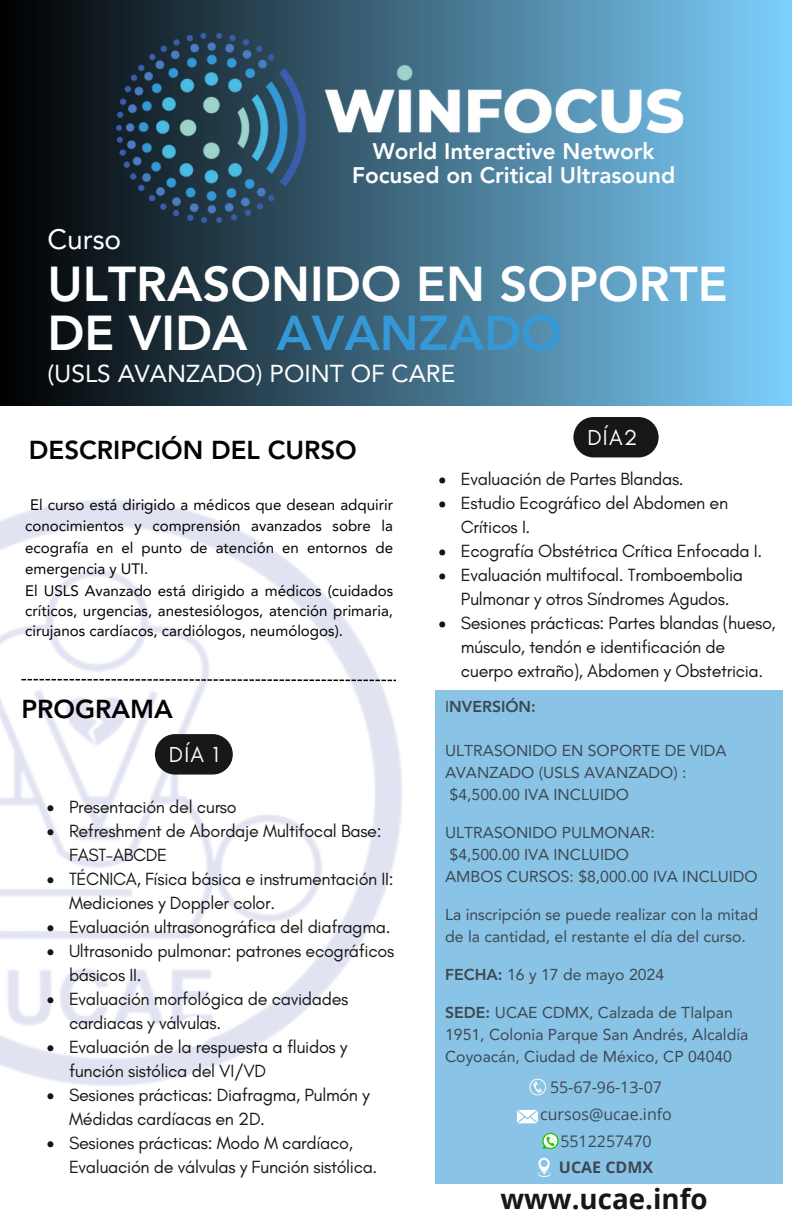
<style>
.page{position:relative;width:792px;height:1224px;background:#fff}
.page>*{position:absolute;margin:0;border:0;box-sizing:border-box;transform-origin:0 0}
.t1{font:800 49px/49px "Avenir LT Pro";color:#fff}
.t2{font:28px "Avenir LT Pro";color:#fff}
.t3{font:700 27.8px "Open Sans";color:#171716}
.t4{font:800 26px "Avenir LT Pro";color:#020202}
.t5{font:24.4px "Avenir LT Pro";color:#fff}
.t6{font:800 22.6px/24px "Avenir LT Pro";color:#fff;text-align:center}
.t7{font:22.2px "Glacial Indifference";letter-spacing:.055em;color:#fff}
.t8{font:18px/24px "Glacial Indifference";letter-spacing:-.02em;color:#171716}
.t9{font:16px "Open Sans";color:#3e4851}
.t10{font:700 16px "Open Sans";color:#3e4851}
.t11{font:15.8px/22px "Avenir LT Pro";color:#3e4851}
.t12{font:800 15.8px "Avenir LT Pro";color:#3e4851}
.t13{font:15.2px/21.4px "Avenir LT Pro";color:#020202;text-align:justify}
.s1{color:#3499d6}
.s2{font-weight:400}
.s3{font-weight:800}
</style>
<div class="page">
<div style="left:0;top:0;width:792px;height:406px;background:linear-gradient(to right,#000,#7dcffd)"></div>
<img style="left:0;top:500px;width:402px;height:596px">
<div style="left:179px;top:1016px;width:30px;height:31px;background:#fff;border-radius:50%"></div>
<img style="left:320px;top:22px;width:366px;height:179px">
<img style="left:114px;top:33px;width:204px;height:192px">
<div style="left:435px;top:690px;width:347px;height:493px;background:#89c4e7"></div>
<svg style="left:538px;top:1158px;width:13px;height:19px"></svg>
<svg style="left:517px;top:1110px;width:21px;height:13px"></svg>
<svg style="left:529px;top:1079px;width:17px;height:16px"></svg>
<svg style="left:542px;top:1133px;width:17px;height:16px"></svg>
<svg style="left:21px;top:679px;width:375px;height:2px"></svg>
<div style="left:155px;top:734px;width:78px;height:41px;background:#171716;border-radius:20px"></div>
<svg style="left:47px;top:805px;width:6px;height:6px"></svg>
<svg style="left:47px;top:829px;width:6px;height:6px"></svg>
<svg style="left:47px;top:877px;width:6px;height:6px"></svg>
<svg style="left:47px;top:925px;width:6px;height:6px"></svg>
<svg style="left:47px;top:949px;width:6px;height:6px"></svg>
<svg style="left:47px;top:997px;width:6px;height:6px"></svg>
<svg style="left:47px;top:1045px;width:6px;height:6px"></svg>
<svg style="left:47px;top:1093px;width:6px;height:6px"></svg>
<svg style="left:47px;top:1141px;width:6px;height:6px"></svg>
<div style="left:573px;top:417px;width:86px;height:40px;background:#171716;border-radius:20px"></div>
<svg style="left:439px;top:477px;width:6px;height:6px"></svg>
<svg style="left:439px;top:501px;width:6px;height:6px"></svg>
<svg style="left:439px;top:549px;width:6px;height:6px"></svg>
<svg style="left:439px;top:573px;width:6px;height:6px"></svg>
<svg style="left:439px;top:621px;width:6px;height:6px"></svg>
<p class="t6" style="left:352px;top:141px;width:325px">World Interactive Network<br>Focused on Critical Ultrasound</p>
<p class="t2" style="left:47px;top:228px;width:75px">Curso</p>
<p class="t1" style="left:47px;top:264px;width:682px">ULTRASONIDO EN SOPORTE<br>DE VIDA <span class="s1">AVANZADO</span></p>
<p class="t5" style="left:47px;top:364px;width:409px">(USLS AVANZADO) POINT OF CARE</p>
<p class="t4" style="left:29px;top:439px;width:330px">DESCRIPCIÓN DEL CURSO</p>
<p class="t13" style="left:25px;top:495px;width:369px;text-indent:5px">El curso está dirigido a médicos que desean adquirir conocimientos y comprensión avanzados sobre la ecografía en el punto de atención en entornos de emergencia y UTI.</p>
<p class="t13" style="left:25px;top:582px;width:369px;line-height:20.2px">El USLS Avanzado está dirigido a médicos (cuidados críticos, urgencias, anestesiólogos, atención primaria, cirujanos cardíacos, cardiólogos, neumólogos).</p>
<p class="t4" style="left:21px;top:698px;width:153px">PROGRAMA</p>
<p class="t7" style="left:169px;top:741px;width:51px">DÍA 1</p>
<p class="t8" style="left:69px;top:794px;width:169px">Presentación del curso</p>
<p class="t8" style="left:69px;top:818px;width:314px">Refreshment de Abordaje Multifocal Base:<br>FAST-ABCDE</p>
<p class="t8" style="left:69px;top:866px;width:326px">TÉCNICA, Física básica e instrumentación II:<br>Mediciones y Doppler color.</p>
<p class="t8" style="left:69px;top:914px;width:323px">Evaluación ultrasonográfica del diafragma.</p>
<p class="t8" style="left:69px;top:938px;width:327px">Ultrasonido pulmonar: patrones ecográficos básicos II.</p>
<p class="t8" style="left:69px;top:986px;width:281px">Evaluación morfológica de cavidades cardiacas y válvulas.</p>
<p class="t8" style="left:69px;top:1034px;width:280px">Evaluación de la respuesta a fluidos y función sistólica del VI/VD</p>
<p class="t8" style="left:69px;top:1082px;width:302px">Sesiones prácticas: Diafragma, Pulmón y<br>Médidas cardíacas en 2D.</p>
<p class="t8" style="left:69px;top:1130px;width:310px">Sesiones prácticas: Modo M cardíaco,<br>Evaluación de válvulas y Función sistólica.</p>
<p class="t7" style="left:587px;top:424px;width:51px">DÍA2</p>
<p class="t8" style="left:461px;top:467px;width:224px">Evaluación de Partes Blandas.</p>
<p class="t8" style="left:461px;top:491px;width:269px">Estudio Ecográfico del Abdomen en<br>Críticos I.</p>
<p class="t8" style="left:461px;top:539px;width:303px">Ecografía Obstétrica Crítica Enfocada I.</p>
<p class="t8" style="left:461px;top:563px;width:284px">Evaluación multifocal. Tromboembolia<br>Pulmonar y otros Síndromes Agudos.</p>
<p class="t8" style="left:461px;top:611px;width:316px">Sesiones prácticas: Partes blandas (hueso, músculo, tendón e identificación de cuerpo extraño), Abdomen y Obstetricia.</p>
<h5 class="t12" style="left:445px;top:700px;width:92px"><span class="s2">I</span>NVERSIÓN:</h5>
<h1 class="t11" style="left:445px;top:741px;width:283px">ULTRASONIDO EN SOPORTE DE VIDA<br>AVANZADO (USLS AVANZADO) :</h1>
<h4 class="t11" style="left:450px;top:785px;width:181px">$4,500.00 IVA INCLUIDO</h4>
<p class="t11" style="left:445px;top:823px;width:211px">ULTRASONIDO PULMONAR:</p>
<p class="t11" style="left:450px;top:845px;width:181px">$4,500.00 IVA INCLUIDO</p>
<p class="t11" style="left:445px;top:867px;width:314px">AMBOS CURSOS: $8,000.00 IVA INCLUIDO</p>
<p class="t11" style="left:445px;top:905px;width:314px">La inscripción se puede realizar con la mitad de la cantidad, el restante el día del curso.</p>
<p class="t11" style="left:445px;top:965px;width:220px"><span class="s3">FECHA:</span> 16 y 17 de mayo 2024</p>
<h4 class="t11" style="left:445px;top:1003px;width:305px"><span class="s3">SEDE:</span> UCAE CDMX, Calzada de Tlalpan<br>1951, Colonia Parque San Andrés, Alcaldía<br>Coyoacán, Ciudad de México, CP 04040</h4>
<p class="t9" style="left:550px;top:1076px;width:113px">55-67-96-13-07</p>
<p class="t9" style="left:540px;top:1103px;width:133px">cursos@ucae.info</p>
<p class="t9" style="left:560px;top:1130px;width:93px">5512257470</p>
<p class="t10" style="left:559px;top:1156px;width:96px">UCAE CDMX</p>
<p class="t3" style="left:500px;top:1179px;width:209px">www.ucae.info</p>
</div>
